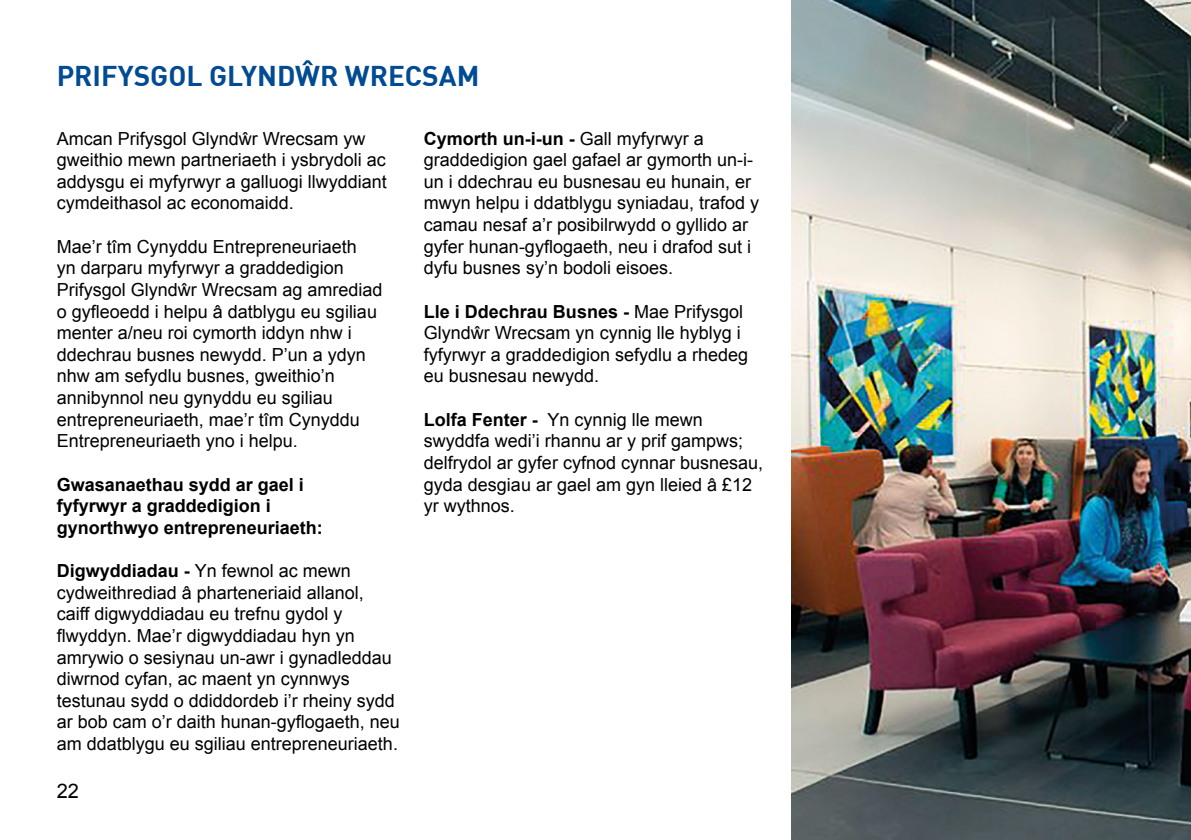
<style>
.page{position:relative;width:1191px;height:840px;background:#fff}
.page>*{position:absolute;margin:0;border:0;box-sizing:border-box;transform-origin:0 0}
.t1{font:700 28px "DIN";color:#004b93}
.t2{font:20px "Arial";color:#000}
.t3{font:18px/21.6px "Arial";color:#000}
.t4{font:700 18px/21.6px "Arial";color:#000}
.s1{font-weight:700}
</style>
<div class="page">
<svg style="left:302px;top:60px;width:11px;height:6px"></svg>
<img style="left:791px;top:0;width:400px;height:839px">
<h1 class="t1" style="left:57px;top:58px;width:424px">PRIFYSGOL GLYNDWR WRECSAM</h1>
<p class="t3" style="left:57px;top:128px;width:332px">Amcan Prifysgol Glyndŵr Wrecsam yw gweithio mewn partneriaeth i ysbrydoli ac addysgu ei myfyrwyr a galluogi llwyddiant cymdeithasol ac economaidd.</p>
<p class="t3" style="left:57px;top:236px;width:327px">Mae’r tîm Cynyddu Entrepreneuriaeth<br>yn darparu myfyrwyr a graddedigion Prifysgol Glyndŵr Wrecsam ag amrediad o gyfleoedd i helpu â datblygu eu sgiliau menter a/neu roi cymorth iddyn nhw i ddechrau busnes newydd. P’un a ydyn nhw am sefydlu busnes, gweithio’n annibynnol neu gynyddu eu sgiliau entrepreneuriaeth, mae’r tîm Cynyddu Entrepreneuriaeth yno i helpu.</p>
<p class="t4" style="left:57px;top:473px;width:268px">Gwasanaethau sydd ar gael i fyfyrwyr a graddedigion i gynorthwyo entrepreneuriaeth:</p>
<p class="t3" style="left:57px;top:560px;width:345px"><span class="s1">Digwyddiadau -</span> Yn fewnol ac mewn cydweithrediad â pharteneriaid allanol, caiff digwyddiadau eu trefnu gydol y flwyddyn. Mae’r digwyddiadau hyn yn amrywio o sesiynau un-awr i gynadleddau diwrnod cyfan, ac maent yn cynnwys testunau sydd o ddiddordeb i’r rheiny sydd ar bob cam o’r daith hunan-gyflogaeth, neu am ddatblygu eu sgiliau entrepreneuriaeth.</p>
<p class="t2" style="left:57px;top:777px;width:24px">22</p>
<p class="t3" style="left:424px;top:128px;width:337px"><span class="s1">Cymorth un-i-un -</span> Gall myfyrwyr a graddedigion gael gafael ar gymorth un-i&shy;un i ddechrau eu busnesau eu hunain, er mwyn helpu i ddatblygu syniadau, trafod y camau nesaf a’r posibilrwydd o gyllido ar gyfer hunan-gyflogaeth, neu i drafod sut i dyfu busnes sy’n bodoli eisoes.</p>
<p class="t3" style="left:424px;top:300px;width:326px"><span class="s1">Lle i Ddechrau Busnes -</span> Mae Prifysgol Glyndŵr Wrecsam yn cynnig lle hyblyg i fyfyrwyr a graddedigion sefydlu a rhedeg eu busnesau newydd.</p>
<p class="t3" style="left:424px;top:408px;width:341px"><span class="s1">Lolfa Fenter -</span> Yn cynnig lle mewn swyddfa wedi’i rhannu ar y prif gampws; delfrydol ar gyfer cyfnod cynnar busnesau, gyda desgiau ar gael am gyn lleied â £12 yr wythnos.</p>
</div>
